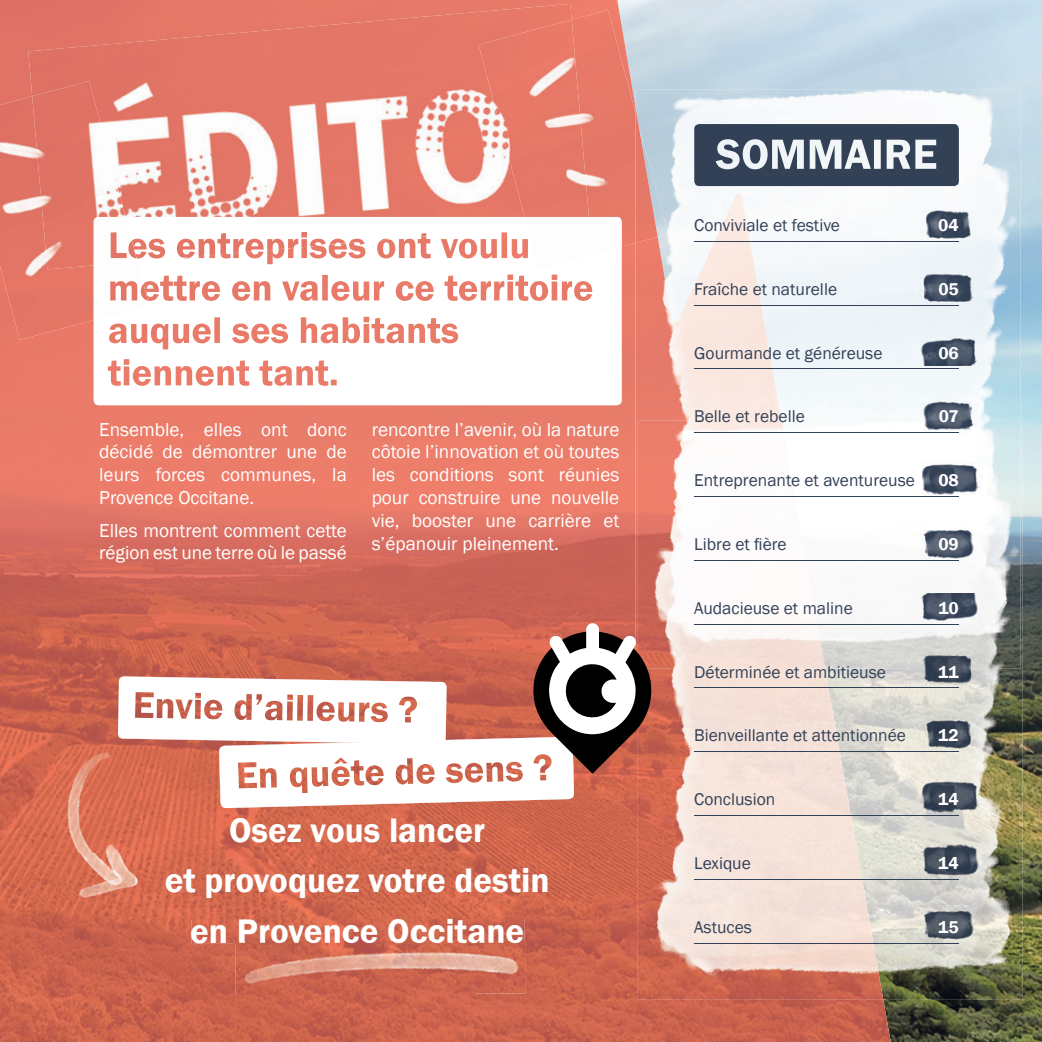
<style>
.page{position:relative;width:1042px;height:1042px;background:#fff}
.page>*{position:absolute;margin:0;border:0;box-sizing:border-box;transform-origin:0 0}
.t1{font:600 35px/50.6px "Franklin Gothic";color:#fff;text-align:center}
.t2{font:19.25px/22.8px "Franklin Gothic";color:#fff;text-align:justify}
.t3{font:17.5px "Franklin Gothic";color:#334157}
.t4{font:600 17.5px "Franklin Gothic";color:#fff}
</style>
<div class="page">
<img style="left:982px;top:122px;width:60px;height:920px">
<img style="left:891px;top:1000px;width:91px;height:42px">
<img style="left:0;top:0;width:627px;height:60px">
<img style="left:0;top:60px;width:28px;height:36px">
<img style="left:594px;top:246px;width:59px;height:796px">
<img style="left:0;top:340px;width:58px;height:702px">
<img style="left:58px;top:340px;width:60px;height:406px">
<img style="left:118px;top:405px;width:476px;height:226px">
<img style="left:119px;top:808px;width:237px;height:111px">
<img style="left:416px;top:808px;width:178px;height:111px">
<img style="left:356px;top:808px;width:60px;height:111px">
<img style="left:58px;top:908px;width:61px;height:134px">
<img style="left:118px;top:919px;width:119px;height:123px">
<img style="left:475px;top:919px;width:119px;height:123px">
<img style="left:237px;top:993px;width:238px;height:49px">
<img style="left:653px;top:1000px;width:238px;height:42px">
<img style="left:191px;top:919px;width:333px;height:24px">
<img style="left:883px;top:421px;width:139px;height:579px">
<img style="left:638px;top:669px;width:245px;height:331px">
<img style="left:635px;top:90px;width:385px;height:331px">
<img style="left:635px;top:107px;width:146px;height:524px">
<img style="left:825px;top:421px;width:195px;height:248px">
<img style="left:638px;top:421px;width:187px;height:248px">
<img style="left:921px;top:203px;width:65px;height:39px">
<img style="left:911px;top:716px;width:64px;height:39px">
<img style="left:919px;top:272px;width:65px;height:34px">
<img style="left:912px;top:651px;width:64px;height:34px">
<img style="left:915px;top:334px;width:64px;height:31px">
<img style="left:919px;top:593px;width:65px;height:32px">
<img style="left:918px;top:397px;width:65px;height:39px">
<img style="left:914px;top:524px;width:65px;height:39px">
<img style="left:915px;top:905px;width:64px;height:39px">
<img style="left:922px;top:456px;width:65px;height:39px">
<img style="left:914px;top:845px;width:64px;height:39px">
<img style="left:922px;top:773px;width:65px;height:39px">
<img style="left:56px;top:746px;width:86px;height:162px">
<img style="left:28px;top:4px;width:544px;height:213px">
<img style="left:236px;top:941px;width:289px;height:52px">
<img style="left:236px;top:941px;width:288px;height:2px">
<div style="left:94px;top:217px;width:528px;height:188px;background:#fff;border-radius:5px"></div>
<img style="left:149px;top:274px;width:444px;height:27px">
<img style="left:109px;top:317px;width:350px;height:32px">
<img style="left:108px;top:359px;width:229px;height:27px">
<svg style="left:118px;top:631px;width:533px;height:177px"></svg>
<div style="left:586px;top:623px;width:13px;height:35px;background:#fff;border-radius:6px"></div>
<hr style="left:694px;top:241px;width:265px;height:1px;background:#334157">
<hr style="left:694px;top:305px;width:265px;height:1px;background:#334157">
<hr style="left:694px;top:368px;width:265px;height:1px;background:#334157">
<hr style="left:694px;top:432px;width:265px;height:1px;background:#334157">
<hr style="left:694px;top:496px;width:265px;height:1px;background:#334157">
<hr style="left:694px;top:560px;width:265px;height:1px;background:#334157">
<hr style="left:694px;top:624px;width:265px;height:1px;background:#334157">
<hr style="left:694px;top:687px;width:265px;height:1px;background:#334157">
<hr style="left:694px;top:751px;width:265px;height:1px;background:#334157">
<hr style="left:694px;top:815px;width:265px;height:1px;background:#334157">
<hr style="left:694px;top:879px;width:265px;height:1px;background:#334157">
<hr style="left:694px;top:943px;width:265px;height:1px;background:#334157">
<div style="left:694px;top:124px;width:265px;height:62px;background:#324156"></div>
<img style="left:716px;top:139px;width:220px;height:30px">
<img style="left:0;top:96px;width:94px;height:244px">
<img style="left:32px;top:81px;width:93px;height:188px">
<img style="left:94px;top:265px;width:55px;height:55px">
<img style="left:94px;top:217px;width:31px;height:48px">
<img style="left:110px;top:232px;width:19px;height:32px">
<img style="left:110px;top:274px;width:38px;height:27px">
<img style="left:572px;top:10px;width:63px;height:236px">
<img style="left:658px;top:123px;width:10px;height:114px">
<img style="left:635px;top:113px;width:23px;height:130px">
<img style="left:478px;top:20px;width:111px;height:197px">
<img style="left:572px;top:217px;width:50px;height:52px">
<img style="left:572px;top:217px;width:17px;height:10px">
<svg style="left:129px;top:232px;width:399px;height:32px"></svg>
<p class="t2" style="left:99px;top:418px;width:249px">Ensemble, elles ont donc décidé de démontrer une de leurs forces communes, la Provence Occitane.</p>
<p class="t2" style="left:99px;top:519px;width:249px">Elles montrent comment cette région est une terre où le passé</p>
<p class="t2" style="left:372px;top:418px;width:249px">rencontre l’avenir, où la nature côtoie l’innovation et où toutes les conditions sont réunies pour construire une nouvelle vie, booster une carrière et s’épanouir pleinement.</p>
<h1 class="t1" style="left:165px;top:805px;width:387px">Osez vous lancer<br>et provoquez votre destin en Provence Occitane</h1>
<p class="t3" style="left:694px;top:214px;width:147px">Conviviale et festive</p>
<p class="t4" style="left:938px;top:214px;width:22px">04</p>
<p class="t3" style="left:694px;top:278px;width:144px">Fraîche et naturelle</p>
<p class="t4" style="left:938px;top:278px;width:22px">05</p>
<p class="t3" style="left:694px;top:342px;width:190px">Gourmande et généreuse</p>
<p class="t4" style="left:938px;top:342px;width:22px">06</p>
<p class="t3" style="left:694px;top:406px;width:112px">Belle et rebelle</p>
<p class="t4" style="left:939px;top:406px;width:22px">07</p>
<p class="t3" style="left:694px;top:469px;width:222px">Entreprenante et aventureuse</p>
<p class="t4" style="left:938px;top:469px;width:22px">08</p>
<p class="t3" style="left:694px;top:533px;width:94px">Libre et fière</p>
<p class="t4" style="left:938px;top:533px;width:22px">09</p>
<p class="t3" style="left:694px;top:597px;width:160px">Audacieuse et maline</p>
<p class="t4" style="left:938px;top:597px;width:22px">10</p>
<p class="t3" style="left:694px;top:661px;width:193px">Déterminée et ambitieuse</p>
<p class="t4" style="left:938px;top:661px;width:22px">11</p>
<p class="t3" style="left:694px;top:725px;width:213px">Bienveillante et attentionnée</p>
<p class="t4" style="left:938px;top:725px;width:22px">12</p>
<p class="t3" style="left:694px;top:788px;width:83px">Conclusion</p>
<p class="t4" style="left:938px;top:788px;width:22px">14</p>
<p class="t3" style="left:694px;top:852px;width:58px">Lexique</p>
<p class="t4" style="left:938px;top:852px;width:22px">14</p>
<p class="t3" style="left:694px;top:916px;width:59px">Astuces</p>
<p class="t4" style="left:938px;top:916px;width:22px">15</p>
</div>
